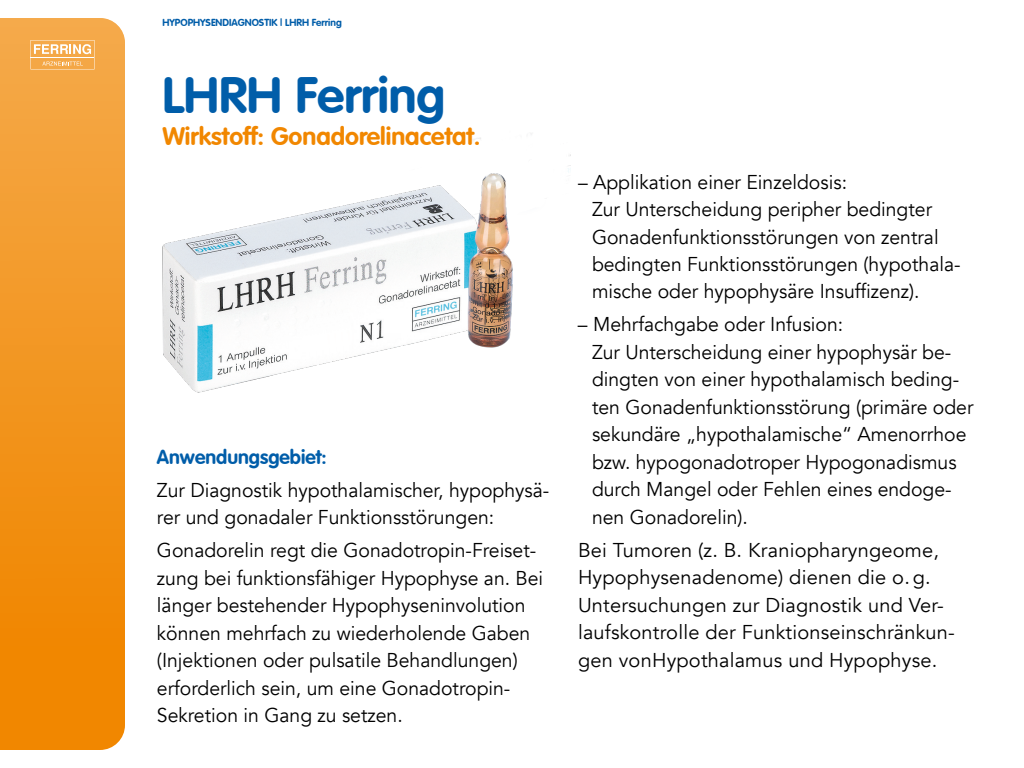
<style>
.page{position:relative;width:1024px;height:768px;background:#fff}
.page>*{position:absolute;margin:0;border:0;box-sizing:border-box;transform-origin:0 0}
.t1{font:700 50px "VAG Rounded";color:#005da9}
.t2{font:700 25px "VAG Rounded";color:#f18700}
.t3{font:20px/27.5px "Avenir";color:#000}
.t4{font:700 20px "VAG Rounded";color:#005da9}
.t5{font:700 10px "VAG Rounded";color:#005da9}
</style>
<div class="page">
<svg style="left:0;top:18px;width:125px;height:732px;background:#f29520"></svg>
<hr style="left:30px;top:58px;width:64px;height:1px;background:#fff">
<svg style="left:31px;top:40px;width:63px;height:29px;background:#f6bc72"></svg>
<img style="left:162px;top:133px;width:408px;height:260px">
<p class="t5" style="left:162px;top:16px;width:181px">HYPOPHYSENDIAGNOSTIK | LHRH Ferring</p>
<h1 class="t1" style="left:162px;top:67px;width:284px">LHRH Ferring</h1>
<p class="t2" style="left:162px;top:121px;width:320px">Wirkstoff: Gonadorelinacetat.</p>
<p class="t4" style="left:157px;top:445px;width:171px">Anwendungsgebiet:</p>
<p class="t3" style="left:157px;top:476px;width:394px">Zur Diagnostik hypothalamischer, hypophysä&shy;rer und gonadaler Funktionsstörungen:</p>
<p class="t3" style="left:157px;top:537px;width:388px">Gonadorelin regt die Gonadotropin-Freiset&shy;zung bei funktionsfähiger Hypophyse an. Bei länger bestehender Hypophyseninvolution können mehrfach zu wiederholende Gaben (Injektionen oder pulsatile Behandlungen) erforderlich sein, um eine Gonadotropin-Sekretion in Gang zu setzen.</p>
<p class="t3" style="left:592px;top:168px;width:370px;text-indent:-14px">– Applikation einer Einzeldosis:<br>Zur Unterscheidung peripher bedingter Gonadenfunktionsstörungen von zentral bedingten Funktionsstörungen (hypothala&shy;mische oder hypophysäre Insuffizenz).</p>
<p class="t3" style="left:592px;top:311px;width:383px;text-indent:-14px">– Mehrfachgabe oder Infusion:<br>Zur Unterscheidung einer hypophysär be&shy;dingten von einer hypothalamisch beding&shy;ten Gonadenfunktionsstörung (primäre oder sekundäre „hypothalamische“ Amenorrhoe bzw. hypogonadotroper Hypogonadismus durch Mangel oder Fehlen eines endoge&shy;nen Gonadorelin).</p>
<p class="t3" style="left:578px;top:537px;width:378px">Bei Tumoren (z. B. Kraniopharyngeome, Hypophysenadenome) dienen die o.g.<br>Untersuchungen zur Diagnostik und Ver&shy;laufskontrolle der Funktionseinschränkun&shy;gen vonHypothalamus und Hypophyse.</p>
</div>
